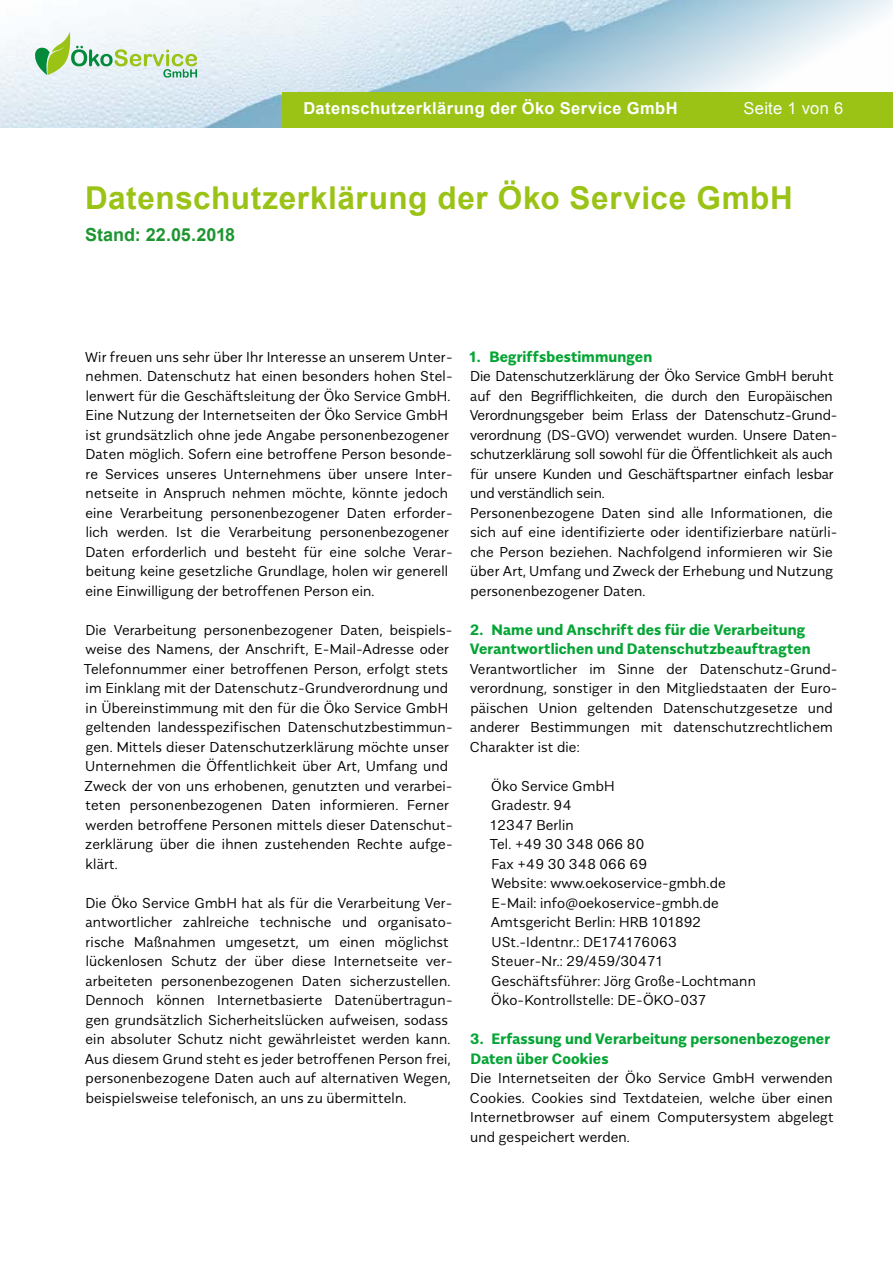
<style>
.page{position:relative;width:893px;height:1263px;background:#fff}
.page>*{position:absolute;margin:0;border:0;box-sizing:border-box;transform-origin:0 0}
.t1{font:700 31.5px "Arial";letter-spacing:.02em;color:#9ac316}
.t2{font:700 18px "Arial";color:#1d9530}
.t3{font:700 16.5px "Arial";letter-spacing:.025em;color:#fff}
.t4{font:16.5px "Arial";letter-spacing:.02em;color:#fff}
.t5{font:700 15px/19.5px "Alergia Normal";letter-spacing:.005em;color:#05a535}
.t6{font:300 14.25px/19.5px "Alergia Normal";letter-spacing:.01em;color:#000}
.t7{font:300 14.25px/19.5px "Alergia Normal";letter-spacing:-.01em;color:#000}
</style>
<div class="page">
<img style="left:0;top:0;width:893px;height:128px">
<svg style="left:35px;top:32px;width:162px;height:46px"></svg>
<div style="left:282px;top:92px;width:611px;height:36px;background:#9ac316"></div>
<p class="t3" style="left:303px;top:97px;width:376px">Datenschutzerklärung der Öko Service GmbH</p>
<p class="t4" style="left:743px;top:97px;width:101px">Seite 1 von 6</p>
<h1 class="t1" style="left:85px;top:177px;width:709px">Datenschutzerklärung der Öko Service GmbH</h1>
<p class="t2" style="left:85px;top:223px;width:152px">Stand: 22.05.2018</p>
<p class="t6" style="left:85px;top:346px;width:369px">Wir freuen uns sehr über Ihr Interesse an unserem Unter&shy;nehmen. Datenschutz hat einen besonders hohen Stel&shy;lenwert für die Geschäftsleitung der Öko Service GmbH.<br>Eine Nutzung der Internetseiten der Öko Service GmbH ist grundsätzlich ohne jede Angabe personenbezogener Daten möglich. Sofern eine betroffene Person besonde&shy;re Services unseres Unternehmens über unsere Inter&shy;netseite in Anspruch nehmen möchte, könnte jedoch eine Verarbeitung personenbezogener Daten erforder&shy;lich werden. Ist die Verarbeitung personenbezogener Daten erforderlich und besteht für eine solche Verar&shy;beitung keine gesetzliche Grundlage, holen wir generell eine Einwilligung der betroffenen Person ein.</p>
<p class="t6" style="left:84px;top:619px;width:370px">Die Verarbeitung personenbezogener Daten, beispiels&shy;weise des Namens, der Anschrift, E-Mail-Adresse oder Telefonnummer einer betroffenen Person, erfolgt stets im Einklang mit der Datenschutz-Grundverordnung und in Übereinstimmung mit den für die Öko Service GmbH geltenden landesspezifischen Datenschutzbestimmun&shy;gen. Mittels dieser Datenschutzerklärung möchte unser Unternehmen die Öffentlichkeit über Art, Umfang und Zweck der von uns erhobenen, genutzten und verarbei&shy;teten personenbezogenen Daten informieren. Ferner werden betroffene Personen mittels dieser Datenschut&shy;zerklärung über die ihnen zustehenden Rechte aufge&shy;klärt.</p>
<p class="t6" style="left:85px;top:892px;width:369px">Die Öko Service GmbH hat als für die Verarbeitung Ver&shy;antwortlicher zahlreiche technische und organisato&shy;rische Maßnahmen umgesetzt, um einen möglichst lückenlosen Schutz der über diese Internetseite ver&shy;arbeiteten personenbezogenen Daten sicherzustellen.<br>Dennoch können Internetbasierte Datenübertragun&shy;gen grundsätzlich Sicherheitslücken aufweisen, sodass ein absoluter Schutz nicht gewährleistet werden kann.<br>Aus diesem Grund steht es jeder betroffenen Person frei, personenbezogene Daten auch auf alternativen Wegen, beispielsweise telefonisch, an uns zu übermitteln.</p>
<p class="t5" style="left:469px;top:345px;width:185px">1. Begriffsbestimmungen</p>
<p class="t7" style="left:470px;top:365px;width:369px">Die Datenschutzerklärung der Öko Service GmbH beruht auf den Begrifflichkeiten, die durch den Europäischen Verordnungsgeber beim Erlass der Datenschutz-Grund&shy;verordnung (DS-GVO) verwendet wurden. Unsere Daten&shy;schutzerklärung soll sowohl für die Öffentlichkeit als auch für unsere Kunden und Geschäftspartner einfach lesbar und verständlich sein.<br>Personenbezogene Daten sind alle Informationen, die sich auf eine identifizierte oder identifizierbare natürli&shy;che Person beziehen. Nachfolgend informieren wir Sie über Art, Umfang und Zweck der Erhebung und Nutzung personenbezogener Daten.</p>
<p class="t5" style="left:470px;top:618px;width:343px">2. Name und Anschrift des für die Verarbeitung<br>Verantwortlichen und Datenschutzbeauftragten</p>
<p class="t6" style="left:470px;top:658px;width:369px">Verantwortlicher im Sinne der Datenschutz-Grund&shy;verordnung, sonstiger in den Mitgliedstaaten der Euro&shy;päischen Union geltenden Datenschutzgesetze und anderer Bestimmungen mit datenschutzrechtlichem Charakter ist die:</p>
<p class="t6" style="left:490px;top:775px;width:268px">Öko Service GmbH<br>Gradestr. 94<br>12347 Berlin<br>Tel. +49 30 348 066 80<br>Fax +49 30 348 066 69<br>Website: www.oekoservice-gmbh.de<br>E-Mail: info@oekoservice-gmbh.de<br>Amtsgericht Berlin: HRB 101892<br>USt.-Identnr.: DE174176063<br>Steuer-Nr.: 29/459/30471<br>Geschäftsführer: Jörg Große-Lochtmann<br>Öko-Kontrollstelle: DE-ÖKO-037</p>
<p class="t5" style="left:470px;top:1028px;width:361px">3. Erfassung und Verarbeitung personenbezogener<br>Daten über Cookies</p>
<p class="t6" style="left:470px;top:1067px;width:365px;text-align:justify">Die Internetseiten der Öko Service GmbH verwenden Cookies. Cookies sind Textdateien, welche über einen Internetbrowser auf einem Computersystem abgelegt und gespeichert werden.</p>
</div>
